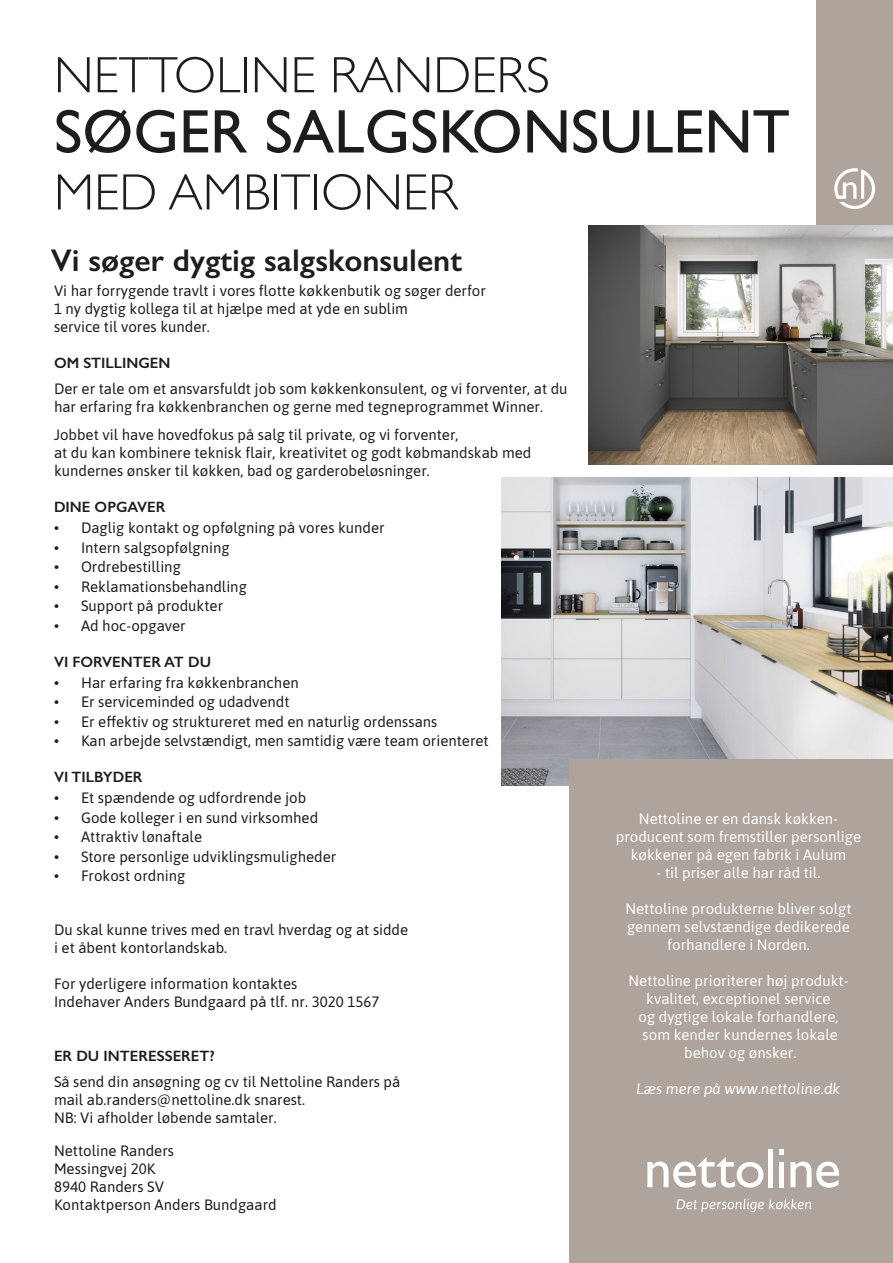
<style>
.page{position:relative;width:893px;height:1263px;background:#fff}
.page>*{position:absolute;margin:0;border:0;box-sizing:border-box;transform-origin:0 0}
.t1{font:61.8px "Gill Sans";color:#1d1d1b}
.t2{font:300 51.3px "Gill Sans";color:#1d1d1b}
.t3{font:600 31.5px "Gill Sans";color:#1d1d1b}
.t4{font:15px/18px "Asap";color:#1d1d1b}
.t5{font:15px/18px "Asap";color:#fff;text-align:center}
.t6{font:600 15px "Gill Sans";color:#1d1d1b}
.t7{font:italic 15px "Asap";color:#fff}
</style>
<div class="page">
<div style="left:816px;top:0;width:77px;height:418px;background:#aea49c"></div>
<img style="left:502px;top:478px;width:391px;height:307px">
<div style="left:570px;top:759px;width:323px;height:504px;background:#aea49c"></div>
<img style="left:588px;top:225px;width:305px;height:240px">
<svg style="left:779px;top:1149px;width:5px;height:6px"></svg>
<svg style="left:647px;top:1157px;width:116px;height:31px"></svg>
<div style="left:768px;top:1149px;width:5px;height:38px;background:#fff"></div>
<div style="left:779px;top:1162px;width:5px;height:25px;background:#fff"></div>
<svg style="left:790px;top:1161px;width:49px;height:26px"></svg>
<svg style="left:677px;top:1199px;width:135px;height:13px"></svg>
<svg style="left:834px;top:168px;width:41px;height:41px"></svg>
<p class="t2" style="left:54px;top:35px;width:497px">NETTOLINE RANDERS</p>
<p class="t1" style="left:54px;top:95px;width:737px">SØGER SALGSKONSULENT</p>
<p class="t2" style="left:54px;top:152px;width:405px">MED AMBITIONER</p>
<p class="t3" style="left:51px;top:241px;width:413px">Vi søger dygtig salgskonsulent</p>
<p class="t4" style="left:54px;top:281px;width:433px">Vi har forrygende travlt i vores flotte køkkenbutik og søger derfor<br>1 ny dygtig kollega til at hjælpe med at yde en sublim<br>service til vores kunder.</p>
<p class="t6" style="left:54px;top:354px;width:118px">OM STILLINGEN</p>
<p class="t4" style="left:54px;top:379px;width:515px">Der er tale om et ansvarsfuldt job som køkkenkonsulent, og vi forventer, at du har erfaring fra køkkenbranchen og gerne med tegneprogrammet Winner.</p>
<p class="t4" style="left:54px;top:425px;width:479px">Jobbet vil have hovedfokus på salg til private, og vi forventer,<br>at du kan kombinere teknisk flair, kreativitet og godt købmandskab med</p>
<p class="t4" style="left:54px;top:461px;width:377px">kundernes ønsker til køkken, bad og garderobeløsninger.</p>
<p class="t6" style="left:54px;top:498px;width:113px">DINE OPGAVER</p>
<p class="t4" style="left:54px;top:518px;width:332px">• Daglig kontakt og opfølgning på vores kunder</p>
<p class="t4" style="left:54px;top:538px;width:177px">• Intern salgsopfølgning</p>
<p class="t4" style="left:54px;top:557px;width:128px">• Ordrebestilling</p>
<p class="t4" style="left:54px;top:577px;width:194px">• Reklamationsbehandling</p>
<p class="t4" style="left:54px;top:596px;width:171px">• Support på produkter</p>
<p class="t4" style="left:54px;top:616px;width:133px">• Ad hoc-opgaver</p>
<p class="t6" style="left:54px;top:653px;width:159px">VI FORVENTER AT DU</p>
<p class="t4" style="left:54px;top:673px;width:246px">• Har erfaring fra køkkenbranchen</p>
<p class="t4" style="left:54px;top:692px;width:237px">• Er serviceminded og udadvendt</p>
<p class="t4" style="left:54px;top:712px;width:385px">• Er effektiv og struktureret med en naturlig ordenssans</p>
<p class="t4" style="left:54px;top:731px;width:436px">• Kan arbejde selvstændigt, men samtidig være team orienteret</p>
<p class="t6" style="left:54px;top:768px;width:90px">VI TILBYDER</p>
<p class="t4" style="left:54px;top:788px;width:254px">• Et spændende og udfordrende job</p>
<p class="t4" style="left:54px;top:808px;width:266px">• Gode kolleger i en sund virksomhed</p>
<p class="t4" style="left:54px;top:827px;width:150px">• Attraktiv lønaftale</p>
<p class="t4" style="left:54px;top:847px;width:284px">• Store personlige udviklingsmuligheder</p>
<p class="t4" style="left:54px;top:866px;width:133px">• Frokost ordning</p>
<p class="t4" style="left:54px;top:920px;width:356px">Du skal kunne trives med en travl hverdag og at sidde</p>
<p class="t4" style="left:54px;top:938px;width:175px">i et åbent kontorlandskab.</p>
<p class="t4" style="left:54px;top:974px;width:245px">For yderligere information kontaktes</p>
<p class="t4" style="left:54px;top:992px;width:327px">Indehaver Anders Bundgaard på tlf. nr. 3020 1567</p>
<p class="t6" style="left:54px;top:1047px;width:162px">ER DU INTERESSERET?</p>
<p class="t4" style="left:54px;top:1072px;width:348px">Så send din ansøgning og cv til Nettoline Randers på</p>
<p class="t4" style="left:54px;top:1090px;width:253px">mail ab.randers@nettoline.dk snarest.</p>
<p class="t4" style="left:54px;top:1108px;width:224px">NB: Vi afholder løbende samtaler.</p>
<p class="t4" style="left:54px;top:1141px;width:122px">Nettoline Randers</p>
<p class="t4" style="left:54px;top:1159px;width:103px">Messingvej 20K</p>
<p class="t4" style="left:54px;top:1177px;width:111px">8940 Randers SV</p>
<p class="t4" style="left:54px;top:1195px;width:224px">Kontaktperson Anders Bundgaard</p>
<p class="t5" style="left:616px;top:809px;width:247px">Nettoline er en dansk køkken&shy;producent som fremstiller personlige køkkener på egen fabrik i Aulum</p>
<p class="t5" style="left:657px;top:863px;width:165px">- til priser alle har råd til.</p>
<p class="t5" style="left:625px;top:899px;width:228px">Nettoline produkterne bliver solgt gennem selvstændige dedikerede forhandlere i Norden.</p>
<p class="t5" style="left:628px;top:971px;width:222px">Nettoline prioriterer høj produkt&shy;kvalitet, exceptionel service</p>
<p class="t5" style="left:639px;top:1007px;width:201px">og dygtige lokale forhandlere,</p>
<p class="t5" style="left:643px;top:1025px;width:197px">som kender kundernes lokale</p>
<p class="t5" style="left:684px;top:1043px;width:114px">behov og ønsker.</p>
<p class="t7" style="left:637px;top:1078px;width:205px">Læs mere på www.nettoline.dk</p>
</div>
